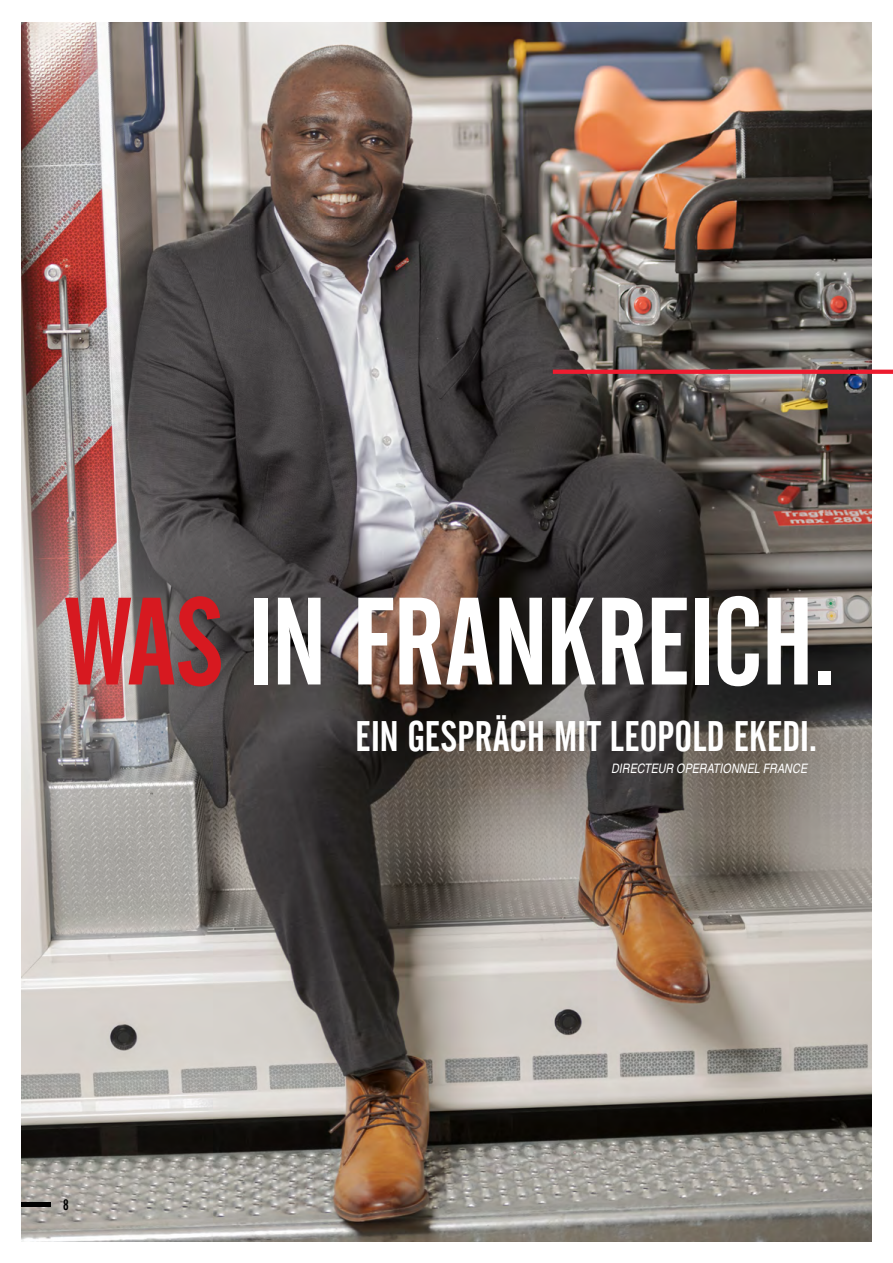
<style>
.page{position:relative;width:893px;height:1263px;background:#fff}
.page>*{position:absolute;margin:0;border:0;box-sizing:border-box;transform-origin:0 0}
.t1{font:122.85px "Alternate Gothic No 2 BT";letter-spacing:-.015em;color:#fff}
.t2{font:42.45px "Alternate Gothic No 2 BT";color:#fff}
.t3{font:15px "Alternate Gothic No 2 BT";color:#000}
.t4{font:italic 13.05px "Nimbus San Con L";letter-spacing:.005em;color:#fff}
.s1{color:#d71920}
</style>
<div class="page">
<img style="left:21px;top:23px;width:851px;height:1218px">
<svg style="left:21px;top:406px;width:245px;height:457px;background:#807675"></svg>
<svg style="left:549px;top:367px;width:344px;height:178px;background:#5f534f"></svg>
<hr style="left:21px;top:1202px;width:30px;height:4px;background:#000">
<h1 class="t1" style="left:64px;top:573px;width:774px"><span class="s1">WAS</span> IN FRANKREICH.</h1>
<p class="t2" style="left:355px;top:713px;width:464px">EIN GESPRÄCH MIT LEOPOLD EKEDI.</p>
<p class="t4" style="left:611px;top:758px;width:198px">DIRECTEUR OPERATIONNEL FRANCE</p>
<p class="t3" style="left:63px;top:1196px;width:7px">8</p>
</div>
